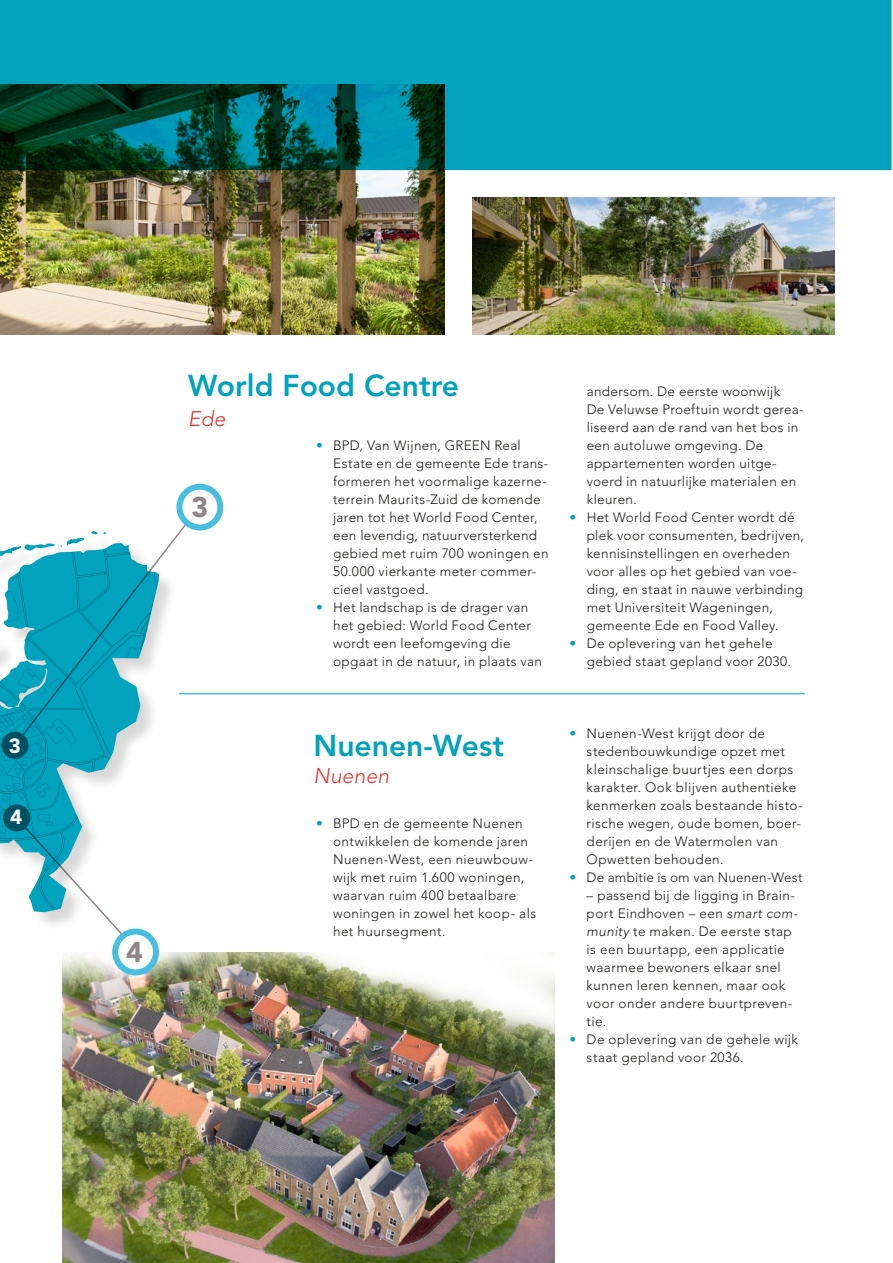
<style>
.page{position:relative;width:893px;height:1263px;background:#fff}
.page>*{position:absolute;margin:0;border:0;box-sizing:border-box;transform-origin:0 0}
.t1{font:800 30px "Avenir LT Std";color:#00a2bd}
.t2{font:900 28.35px "Avenir LT Std";color:#8f8488}
.t3{font:italic 300 21px "Avenir LT Std";letter-spacing:.01em;color:#e73432}
.t4{font:900 20.4px "Avenir LT Std";color:#fff}
.t5{font:300 13.5px/18px "Avenir LT Std";letter-spacing:.03em;color:#1d1d1b}
.t6{font:300 13.5px "Avenir LT Std";letter-spacing:.01em;color:#1d1d1b}
.s1{color:#00a2bd}
.s2{font-style:italic}
</style>
<div class="page">
<svg style="left:0;top:547px;width:130px;height:309px"></svg>
<img style="left:0;top:170px;width:444px;height:164px">
<svg style="left:0;top:0;width:891px;height:170px;background:#008da0"></svg>
<img style="left:63px;top:952px;width:491px;height:311px">
<hr style="left:179px;top:693px;width:625px;height:1px;background:#48bfe0">
<img style="left:473px;top:198px;width:361px;height:136px">
<svg style="left:15px;top:816px;width:115px;height:123px"></svg>
<svg style="left:3px;top:804px;width:27px;height:27px"></svg>
<svg style="left:13px;top:517px;width:189px;height:230px"></svg>
<div style="left:2px;top:732px;width:27px;height:27px;background:#005264;border-radius:50%"></div>
<div style="left:179px;top:487px;width:41px;height:40px;background:#fff;border-radius:50%"></div>
<div style="left:176px;top:484px;width:47px;height:46px;border:6px solid #48bfe0;border-radius:50%"></div>
<div style="left:115px;top:931px;width:41px;height:41px;background:#fff;border-radius:50%"></div>
<div style="left:112px;top:928px;width:47px;height:47px;border:6px solid #48bfe0;border-radius:50%"></div>
<h3 class="t4" style="left:9px;top:733px;width:14px">3</h3>
<h3 class="t4" style="left:10px;top:805px;width:14px">4</h3>
<h2 class="t2" style="left:126px;top:934px;width:18px">4</h2>
<h1 class="t1" style="left:188px;top:368px;width:273px">World Food Centre</h1>
<h3 class="t3" style="left:188px;top:406px;width:39px">Ede</h3>
<h2 class="t2" style="left:191px;top:490px;width:18px">3</h2>
<p class="t5" style="left:333px;top:436px;width:217px;text-indent:-17px"><span class="s1">•</span> BPD, Van Wijnen, GREEN Real<br>Estate en de gemeente Ede trans&shy;formeren het voormalige kazerne&shy;terrein Maurits-Zuid de komende jaren tot het World Food Center, een levendig, natuurversterkend gebied met ruim 700 woningen en<br>50.000 vierkante meter commer&shy;cieel vastgoed.</p>
<p class="t5" style="left:333px;top:598px;width:210px;text-indent:-17px"><span class="s1">•</span> Het landschap is de drager van het gebied: World Food Center wordt een leefomgeving die opgaat in de natuur, in plaats van</p>
<p class="t5" style="left:587px;top:382px;width:219px">andersom. De eerste woonwijk<br>De Veluwse Proeftuin wordt gerea&shy;liseerd aan de rand van het bos in een autoluwe omgeving. De appartementen worden uitge&shy;voerd in natuurlijke materialen en kleuren.</p>
<p class="t5" style="left:587px;top:508px;width:219px;text-indent:-17px"><span class="s1">•</span> Het World Food Center wordt dé plek voor consumenten, bedrijven, kennisinstellingen en overheden voor alles op het gebied van voe&shy;ding, en staat in nauwe verbinding met Universiteit Wageningen, gemeente Ede en Food Valley.</p>
<p class="t5" style="left:587px;top:634px;width:206px;text-indent:-17px"><span class="s1">•</span> De oplevering van het gehele gebied staat gepland voor 2030.</p>
<h1 class="t1" style="left:313px;top:728px;width:192px">Nuenen-West</h1>
<h3 class="t3" style="left:313px;top:763px;width:77px">Nuenen</h3>
<p class="t5" style="left:333px;top:814px;width:204px;text-indent:-17px"><span class="s1">•</span> BPD en de gemeente Nuenen ontwikkelen de komende jaren<br>Nuenen-West, een nieuwbouw&shy;wijk met ruim 1.600 woningen, waarvan ruim 400 betaalbare woningen in zowel het koop- als het huursegment.</p>
<p class="t5" style="left:587px;top:724px;width:218px;text-indent:-17px"><span class="s1">•</span> Nuenen-West krijgt door de stedenbouwkundige opzet met kleinschalige buurtjes een dorps karakter. Ook blijven authentieke kenmerken zoals bestaande histo&shy;rische wegen, oude bomen, boer&shy;derijen en de Watermolen van<br>Opwetten behouden.</p>
<p class="t6" style="left:570px;top:869px;width:234px"><span class="s1">•</span> De ambitie is om van Nuenen-West</p>
<p class="t5" style="left:587px;top:886px;width:213px">– passend bij de ligging in Brain&shy;port Eindhoven – een <span class="s2">smart com&shy;munity</span> te maken. De eerste stap is een buurtapp, een applicatie waarmee bewoners elkaar snel kunnen leren kennen, maar ook voor onder andere buurtpreven&shy;tie.</p>
<p class="t5" style="left:587px;top:1030px;width:213px;text-indent:-17px"><span class="s1">•</span> De oplevering van de gehele wijk staat gepland voor 2036.</p>
</div>
